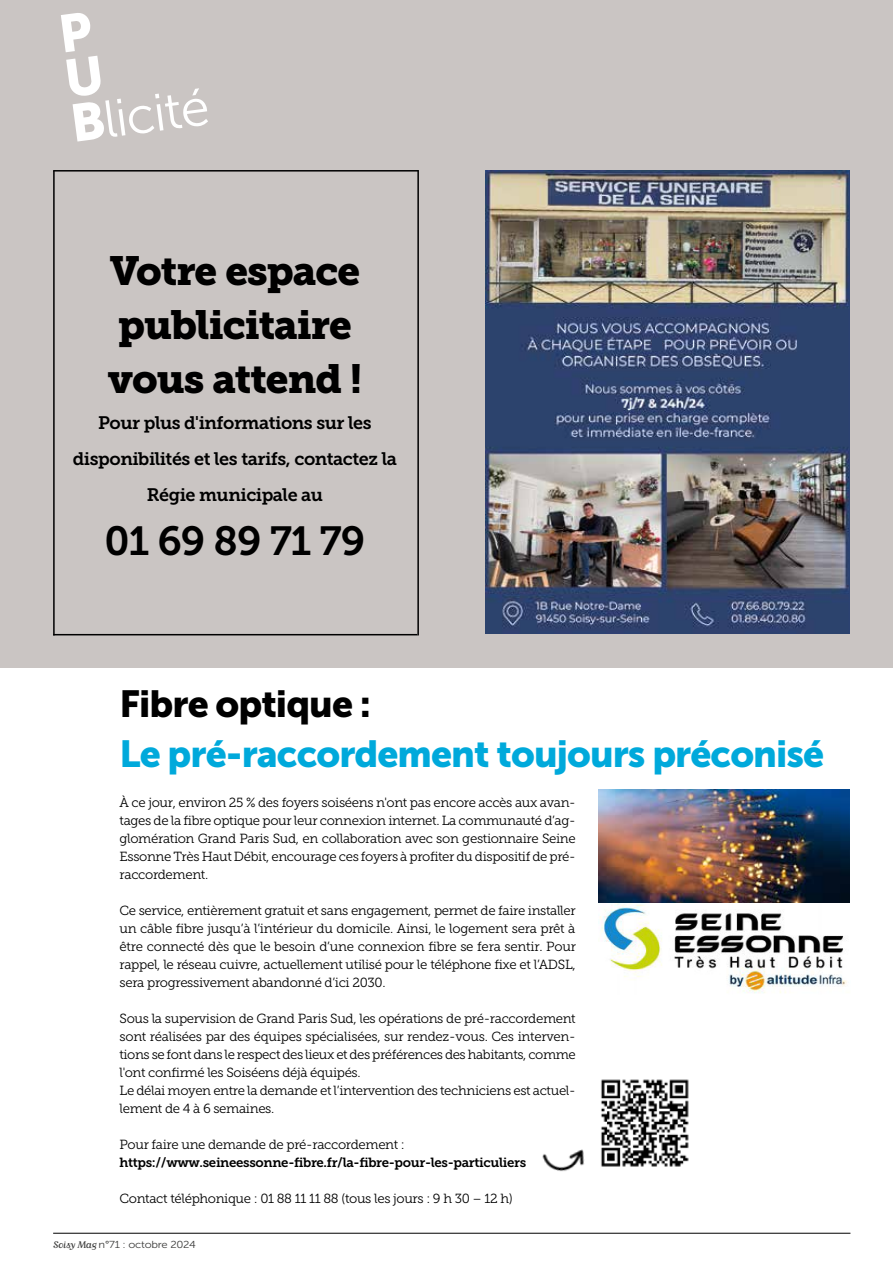
<style>
.page{position:relative;width:893px;height:1263px;background:#fff}
.page>*{position:absolute;margin:0;border:0;box-sizing:border-box;transform-origin:0 0}
.t1{font:52.5px "Museo Sans 300";color:#fff}
.t2{font:40.5px/54px "Museo Slab 900";letter-spacing:-.025em;color:#000}
.t3{font:40.5px "Museo Slab 700";letter-spacing:-.025em;color:#000}
.t4{font:37.5px "Museo Sans 900";letter-spacing:-.025em;color:#00a9db}
.t5{font:37.5px "Museo Sans 900";letter-spacing:-.025em;color:#000}
.t6{font:18px/36px "Museo Slab 700";letter-spacing:-.025em;color:#000;text-align:center}
.t7{font:13.2px/18px "Museo Slab 300";letter-spacing:-.025em;color:#000;text-align:justify}
.t8{font:13.2px "Museo Slab 700";letter-spacing:-.025em;color:#000}
.t9{font:10.2px "Museo Sans 300";letter-spacing:-.02em;color:#3c3c3b;scale:1.11 1}
.s1{font-family:"Museo Sans 900"}
.s2{font-family:"Matrix II Script OT";font-size:9.45px}
</style>
<div class="page">
<div style="left:0;top:0;width:893px;height:668px;background:#cac5c3"></div>
<img style="left:486px;top:171px;width:363px;height:463px">
<div style="left:652px;top:338px;width:9px;height:12px;background:#2d426d"></div>
<img style="left:601px;top:1079px;width:88px;height:88px">
<img style="left:542px;top:1149px;width:43px;height:22px">
<img style="left:598px;top:789px;width:251px;height:114px">
<img style="left:600px;top:903px;width:247px;height:90px">
<hr style="left:53px;top:170px;width:365px;height:2px;background:#000">
<hr style="left:53px;top:634px;width:364px;height:1px;background:#000">
<hr style="left:53px;top:171px;width:2px;height:464px;background:#000">
<hr style="left:417px;top:170px;width:2px;height:465px;background:#000">
<hr style="left:53px;top:1233px;width:797px;height:1px;background:#000">
<h1 class="t1" style="left:67px;top:95px;width:141px;rotate:-7deg"><span class="s1">B</span>licité</h1>
<h2 class="t2" style="left:108px;top:244px;width:256px">Votre espace publicitaire vous attend !</h2>
<h3 class="t6" style="left:73px;top:405px;width:326px">Pour plus d'informations sur les disponibilités et les tarifs, contactez la<br>Régie municipale au</h3>
<h2 class="t3" style="left:105px;top:518px;width:262px">01 69 89 71 79</h2>
<h3 class="t5" style="left:120px;top:682px;width:253px">Fibre optique :</h3>
<h3 class="t4" style="left:120px;top:733px;width:706px">Le pré-raccordement toujours préconisé</h3>
<p class="t7" style="left:120px;top:794px;width:458px">À ce jour, environ 25 % des foyers soiséens n'ont pas encore accès aux avan&shy;tages de la fibre optique pour leur connexion internet. La communauté d’ag&shy;glomération Grand Paris Sud, en collaboration avec son gestionnaire Seine Essonne Très Haut Débit, encourage ces foyers à profiter du dispositif de pré&shy;raccordement.</p>
<p class="t7" style="left:120px;top:902px;width:458px">Ce service, entièrement gratuit et sans engagement, permet de faire installer un câble fibre jusqu’à l’intérieur du domicile. Ainsi, le logement sera prêt à être connecté dès que le besoin d’une connexion fibre se fera sentir. Pour rappel, le réseau cuivre, actuellement utilisé pour le téléphone fixe et l’ADSL, sera progressivement abandonné d’ici 2030.</p>
<p class="t7" style="left:120px;top:1010px;width:458px;text-align:left">Sous la supervision de Grand Paris Sud, les opérations de pré-raccordement sont réalisées par des équipes spécialisées, sur rendez-vous. Ces interven&shy;tions se font dans le respect des lieux et des préférences des habitants, comme l'ont confirmé les Soiséens déjà équipés.<br>Le délai moyen entre la demande et l’intervention des techniciens est actuel&shy;lement de 4 à 6 semaines.</p>
<p class="t7" style="left:120px;top:1136px;width:287px">Pour faire une demande de pré-raccordement :</p>
<p class="t8" style="left:120px;top:1155px;width:408px">https://www.seineessonne-fibre.fr/la-fibre-pour-les-particuliers</p>
<p class="t7" style="left:120px;top:1190px;width:395px">Contact téléphonique : 01 88 11 11 88 (tous les jours : 9 h 30 – 12 h)</p>
<p class="t9" style="left:53px;top:1238px;width:130px"><span class="s2">Soisy Mag</span> n°71 : octobre 2024</p>
</div>
